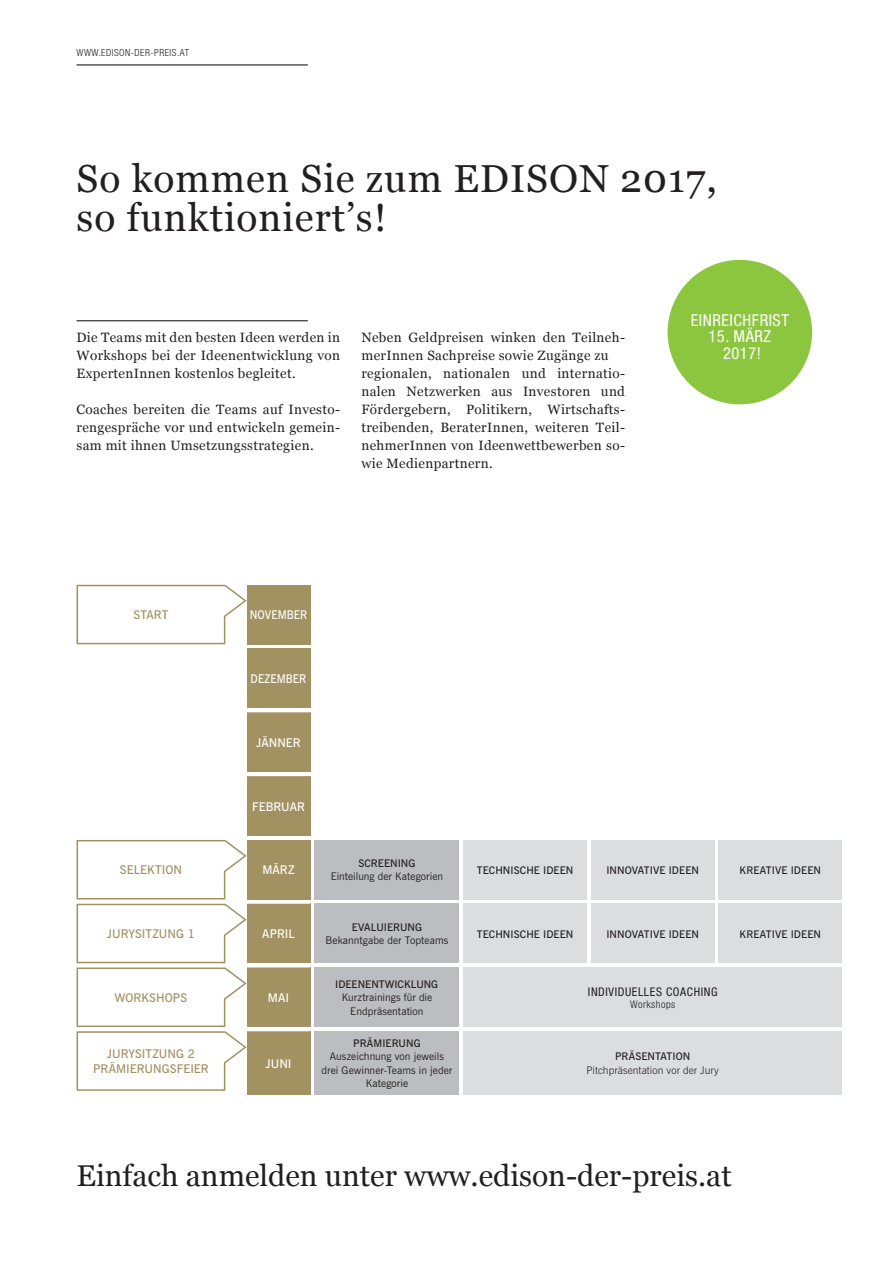
<style>
.page{position:relative;width:893px;height:1263px;background:#fff}
.page>*{position:absolute;margin:0;border:0;box-sizing:border-box;transform-origin:0 0}
.t1{font:39px/39px "Georgia";letter-spacing:.025em;color:#231f20}
.t2{font:30px "Georgia";color:#231f20}
.t3{font:condensed 16.5px/16.5px "Helvetica Neue LT Std";letter-spacing:.03em;color:#fff;text-align:center}
.t4{font:13.5px/18px "Georgia";letter-spacing:.025em;color:#231f20;text-align:justify}
.t5{font:600 12px/15px "News Gothic BT";color:#a29161;text-align:center}
.t6{font:600 12px "News Gothic BT";color:#fff}
.t7{font:condensed 12px "Helvetica Neue LT Pro";letter-spacing:.05em;color:#231f20}
.t8{font:600 12px "News Gothic BT";color:#fff;scale:.9 1}
.t9{font:600 10.5px "News Gothic BT";letter-spacing:.005em;color:#231f20}
.t10{font:10.5px/13.5px "News Gothic BT";letter-spacing:.005em;color:#231f20;text-align:center}
.t11{font:300 10.5px "News Gothic BT";letter-spacing:.005em;color:#231f20}
.t12{font:300 condensed 10.5px "Helvetica Neue LT Pro";letter-spacing:.05em;color:#231f20}
.t13{font:300 condensed 9.75px "Helvetica Neue LT Std";letter-spacing:.05em;color:#231f20}
</style>
<div class="page">
<div style="left:463px;top:840px;width:124px;height:59px;background:#dcdddf"></div>
<div style="left:463px;top:1031px;width:379px;height:64px;background:#dcdddf"></div>
<div style="left:315px;top:1031px;width:144px;height:64px;background:#bcbdc0"></div>
<div style="left:247px;top:1031px;width:63px;height:64px;background:#a29161"></div>
<div style="left:247px;top:967px;width:63px;height:60px;background:#a29161"></div>
<div style="left:247px;top:904px;width:63px;height:59px;background:#a29161"></div>
<div style="left:247px;top:840px;width:63px;height:59px;background:#a29161"></div>
<div style="left:247px;top:776px;width:63px;height:60px;background:#a29161"></div>
<div style="left:247px;top:712px;width:63px;height:60px;background:#a29161"></div>
<div style="left:247px;top:648px;width:63px;height:60px;background:#a29161"></div>
<div style="left:247px;top:585px;width:63px;height:59px;background:#a29161"></div>
<svg style="left:77px;top:585px;width:171px;height:60px"></svg>
<svg style="left:77px;top:840px;width:171px;height:251px"></svg>
<div style="left:315px;top:967px;width:144px;height:60px;background:#bcbdc0"></div>
<div style="left:315px;top:904px;width:144px;height:59px;background:#bcbdc0"></div>
<div style="left:315px;top:840px;width:144px;height:59px;background:#bcbdc0"></div>
<div style="left:591px;top:840px;width:123px;height:59px;background:#dcdddf"></div>
<div style="left:719px;top:840px;width:123px;height:59px;background:#dcdddf"></div>
<div style="left:463px;top:904px;width:124px;height:59px;background:#dcdddf"></div>
<div style="left:591px;top:904px;width:123px;height:59px;background:#dcdddf"></div>
<div style="left:719px;top:904px;width:123px;height:59px;background:#dcdddf"></div>
<div style="left:464px;top:967px;width:378px;height:60px;background:#dcdddf"></div>
<div style="left:668px;top:260px;width:144px;height:144px;background:#8bc63e;border-radius:50%"></div>
<hr style="left:77px;top:64px;width:231px;height:1px;background:#231f20">
<hr style="left:77px;top:320px;width:231px;height:1px;background:#231f20">
<p class="t13" style="left:77px;top:47px;width:114px">WWW.EDISON-DER-PREIS.AT</p>
<h1 class="t1" style="left:77px;top:157px;width:642px">So kommen Sie zum EDISON 2017, so funktioniert’s!</h1>
<p class="t4" style="left:77px;top:328px;width:265px">Die Teams mit den besten Ideen werden in Workshops bei der Ideenentwicklung von ExpertenInnen kostenlos begleitet.</p>
<p class="t4" style="left:77px;top:400px;width:265px">Coaches bereiten die Teams auf Investo&shy;rengespräche vor und entwickeln gemein&shy;sam mit ihnen Umsetzungsstrategien.</p>
<p class="t4" style="left:361px;top:328px;width:265px;text-align:left">Neben Geldpreisen winken den Teilneh&shy;merInnen Sachpreise sowie Zugänge zu regionalen, nationalen und internatio&shy;nalen Netzwerken aus Investoren und Fördergebern, Politikern, Wirtschafts&shy;treibenden, BeraterInnen, weiteren Teil&shy;nehmerInnen von Ideenwettbewerben so&shy;wie Medienpartnern.</p>
<p class="t5" style="left:133px;top:607px;width:37px">START</p>
<p class="t8" style="left:250px;top:607px;width:65px">NOVEMBER</p>
<p class="t8" style="left:251px;top:671px;width:63px">DEZEMBER</p>
<p class="t6" style="left:256px;top:735px;width:46px">JÄNNER</p>
<p class="t6" style="left:252px;top:799px;width:54px">FEBRUAR</p>
<p class="t3" style="left:691px;top:312px;width:100px">EINREICHFRIST</p>
<p class="t3" style="left:708px;top:328px;width:64px">15. MÄRZ<br>2017!</p>
<p class="t5" style="left:120px;top:862px;width:64px">SELEKTION</p>
<p class="t6" style="left:262px;top:863px;width:34px">MÄRZ</p>
<p class="t9" style="left:358px;top:857px;width:59px">SCREENING</p>
<p class="t10" style="left:331px;top:870px;width:114px">Einteilung der Kategorien</p>
<p class="t9" style="left:477px;top:864px;width:98px">TECHNISCHE IDEEN</p>
<p class="t9" style="left:606px;top:863px;width:94px">INNOVATIVE IDEEN</p>
<p class="t9" style="left:740px;top:863px;width:83px">KREATIVE IDEEN</p>
<p class="t5" style="left:107px;top:926px;width:90px">JURYSITZUNG 1</p>
<p class="t6" style="left:262px;top:926px;width:34px">APRIL</p>
<p class="t9" style="left:352px;top:921px;width:72px">EVALUIERUNG</p>
<p class="t10" style="left:326px;top:934px;width:124px">Bekanntgabe der Topteams</p>
<p class="t9" style="left:477px;top:927px;width:98px">TECHNISCHE IDEEN</p>
<p class="t9" style="left:606px;top:927px;width:94px">INNOVATIVE IDEEN</p>
<p class="t9" style="left:740px;top:927px;width:83px">KREATIVE IDEEN</p>
<p class="t5" style="left:114px;top:990px;width:74px">WORKSHOPS</p>
<p class="t6" style="left:268px;top:990px;width:23px">MAI</p>
<p class="t9" style="left:335px;top:978px;width:105px">IDEENENTWICKLUNG</p>
<p class="t10" style="left:342px;top:991px;width:92px">Kurztrainings für die<br>Endpräsentation</p>
<p class="t7" style="left:588px;top:984px;width:131px">INDIVIDUELLES COACHING</p>
<p class="t12" style="left:630px;top:998px;width:47px">Workshops</p>
<p class="t5" style="left:93px;top:1046px;width:117px">JURYSITZUNG 2<br>PRÄMIERUNGSFEIER</p>
<p class="t6" style="left:266px;top:1056px;width:27px">JUNI</p>
<p class="t9" style="left:353px;top:1037px;width:69px">PRÄMIERUNG</p>
<p class="t10" style="left:322px;top:1050px;width:132px">Auszeichnung von jeweils drei Gewinner-Teams in jeder<br>Kategorie</p>
<p class="t9" style="left:615px;top:1050px;width:77px">PRÄSENTATION</p>
<p class="t11" style="left:586px;top:1064px;width:134px">Pitchpräsentation vor der Jury</p>
<h2 class="t2" style="left:77px;top:1154px;width:657px">Einfach anmelden unter www.edison-der-preis.at</h2>
</div>
